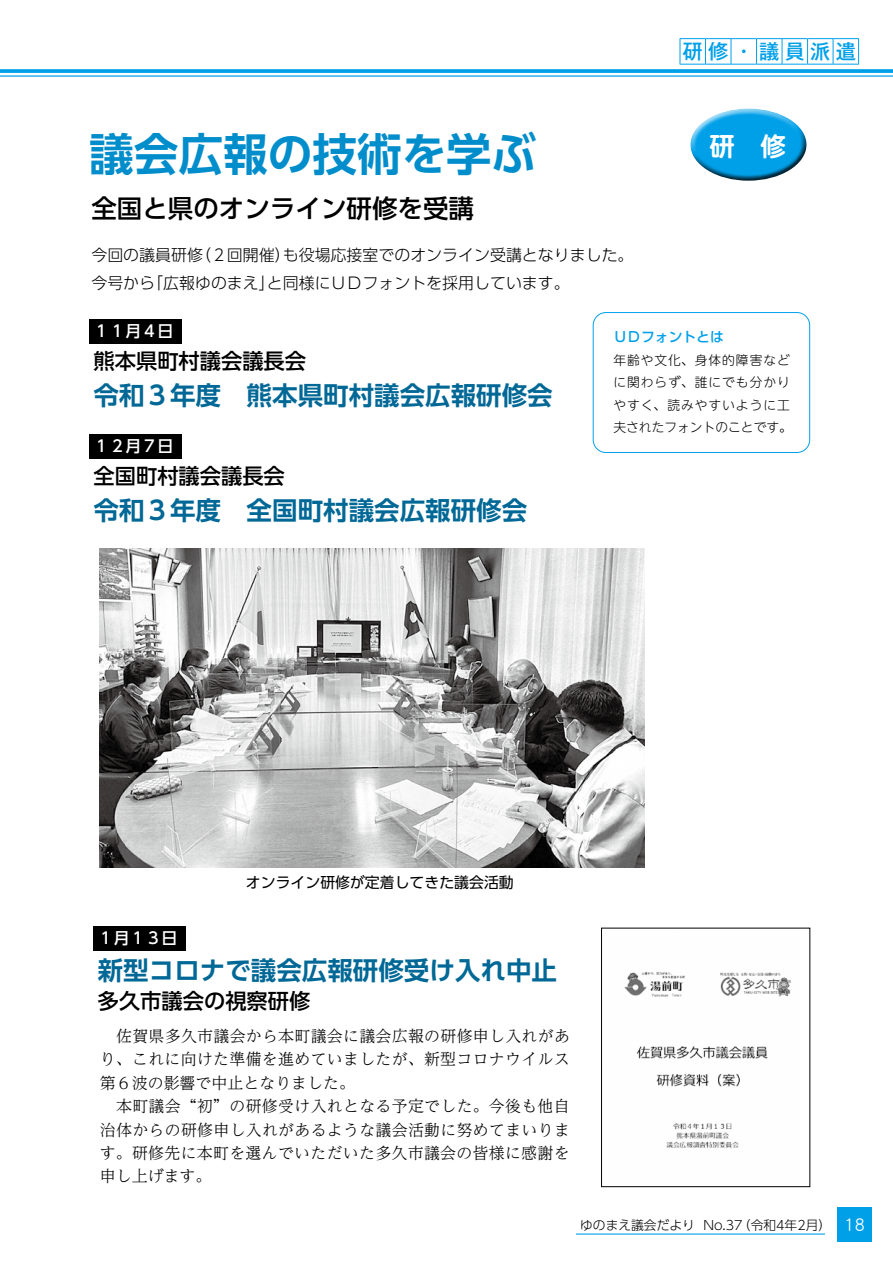
<style>
.page{position:relative;width:893px;height:1263px;background:#fff}
.page>*{position:absolute;margin:0;border:0;box-sizing:border-box;transform-origin:0 0}
.t1{font:700 44.7px "UD Shin Go Pr 6 De";color:#008dcb}
.t2{font:700 25.5px "UD Shin Go Pr 6 De";color:#006896}
.t3{font:500 25.5px "UD Shin Go Pr 6";color:#000}
.t4{font:700 25.5px "UD Shin M Go Pro De";color:#fff}
.t5{font:500 21.3px "UD Shin Go Pr 6";color:#000}
.t6{font:500 20.25px "Gothic MB101 Pro";letter-spacing:.265em;color:#00a0e9}
.t7{font:500 16.95px "DFP Maru Gothic CID";color:#fff}
.t8{font:300 15.9px/23.4px "UD Reimin Pro";letter-spacing:.015em;color:#000}
.t9{font:300 15.9px "UD Shin Go Pr 6";color:#000}
.t10{font:500 15.9px "UD Shin Go Pr 6";color:#fff}
.t11{font:14.85px "UD Shin Go Pr 6";color:#000}
.t12{font:500 13.8px "UD Shin Go Pr 6";color:#00a0e9}
.t13{font:300 12.75px/22.4px "UD Shin M Go Pro";letter-spacing:.075em;color:#000}
.t14{font:300 12.75px "UD Shin Go Pr 6";color:#000}
</style>
<div class="page">
<div style="left:838px;top:1208px;width:34px;height:34px;background:#00a0e9"></div>
<hr style="left:576px;top:1233px;width:249px;height:1px;background:#00a0e9">
<hr style="left:0;top:75px;width:893px;height:2px;background:#00a0e9">
<svg style="left:1px;top:69px;width:892px;height:4px"></svg>
<svg style="left:680px;top:38px;width:179px;height:27px"></svg>
<div style="left:688px;top:105px;width:119px;height:54px;background:#fff;opacity:.75"></div>
<div style="left:689px;top:126px;width:118px;height:56px;background:#000;opacity:.75"></div>
<div style="left:94px;top:926px;width:92px;height:24px;background:#000"></div>
<div style="left:89px;top:434px;width:93px;height:24px;background:#000"></div>
<div style="left:89px;top:319px;width:93px;height:25px;background:#000"></div>
<img style="left:100px;top:548px;width:544px;height:319px">
<img style="left:624px;top:971px;width:167px;height:178px">
<div style="left:601px;top:928px;width:209px;height:259px;border:1px solid #000"></div>
<div style="left:593px;top:312px;width:217px;height:141px;border:1px solid #00a0e9;border-radius:13px"></div>
<h1 class="t1" style="left:89px;top:118px;width:448px">議会広報の技術を学ぶ</h1>
<h2 class="t3" style="left:91px;top:188px;width:384px">全国と県のオンライン研修を受講</h2>
<p class="t9" style="left:195px;top:242px;width:97px">（２回開催）</p>
<p class="t9" style="left:283px;top:242px;width:352px">も役場応接室でのオンライン受講となりました。</p>
<p class="t9" style="left:91px;top:242px;width:113px">今回の議員研修</p>
<p class="t9" style="left:147px;top:270px;width:129px">「広報ゆのまえ」</p>
<p class="t9" style="left:267px;top:270px;width:304px">と同様にＵＤフォントを採用しています。</p>
<p class="t9" style="left:91px;top:270px;width:65px">今号から</p>
<p class="t6" style="left:683px;top:35px;width:175px">研修・議員派遣</p>
<h2 class="t4" style="left:709px;top:126px;width:78px">研　修</h2>
<p class="t10" style="left:94px;top:318px;width:81px">１１月４日</p>
<h3 class="t5" style="left:94px;top:344px;width:214px">熊本県町村議会議長会</h3>
<h2 class="t2" style="left:94px;top:374px;width:461px">令和３年度　熊本県町村議会広報研修会</h2>
<p class="t10" style="left:94px;top:433px;width:81px">１２月７日</p>
<h3 class="t5" style="left:94px;top:459px;width:193px">全国町村議会議長会</h3>
<h2 class="t2" style="left:94px;top:489px;width:435px">令和３年度　全国町村議会広報研修会</h2>
<p class="t12" style="left:613px;top:325px;width:112px">ＵＤフォントとは</p>
<p class="t13" style="left:613px;top:348px;width:180px">年齢や文化、身体的障害などに関わらず、誰にでも分かりやすく、読みやすいように工夫されたフォントのことです。</p>
<p class="t11" style="left:246px;top:870px;width:269px">オンライン研修が定着してきた議会活動</p>
<p class="t10" style="left:98px;top:924px;width:81px">１月１３日</p>
<h2 class="t2" style="left:98px;top:949px;width:461px">新型コロナで議会広報研修受け入れ中止</h2>
<h3 class="t5" style="left:98px;top:984px;width:214px">多久市議会の視察研修</h3>
<p class="t8" style="left:100px;top:1024px;width:471px">　佐賀県多久市議会から本町議会に議会広報の研修申し入れがあり、これに向けた準備を進めていましたが、新型コロナウイルス第６波の影響で中止となりました。<br>　本町議会“初”の研修受け入れとなる予定でした。今後も他自治体からの研修申し入れがあるような議会活動に努めてまいります。研修先に本町を選んでいただいた多久市議会の皆様に感謝を申し上げます。</p>
<p class="t14" style="left:580px;top:1214px;width:116px">ゆのまえ議会だより</p>
<p class="t14" style="left:738px;top:1214px;width:95px">（令和4年2月(</p>
<p class="t14" style="left:703px;top:1214px;width:41px">No.37</p>
<p class="t7" style="left:845px;top:1216px;width:22px">18</p>
</div>
